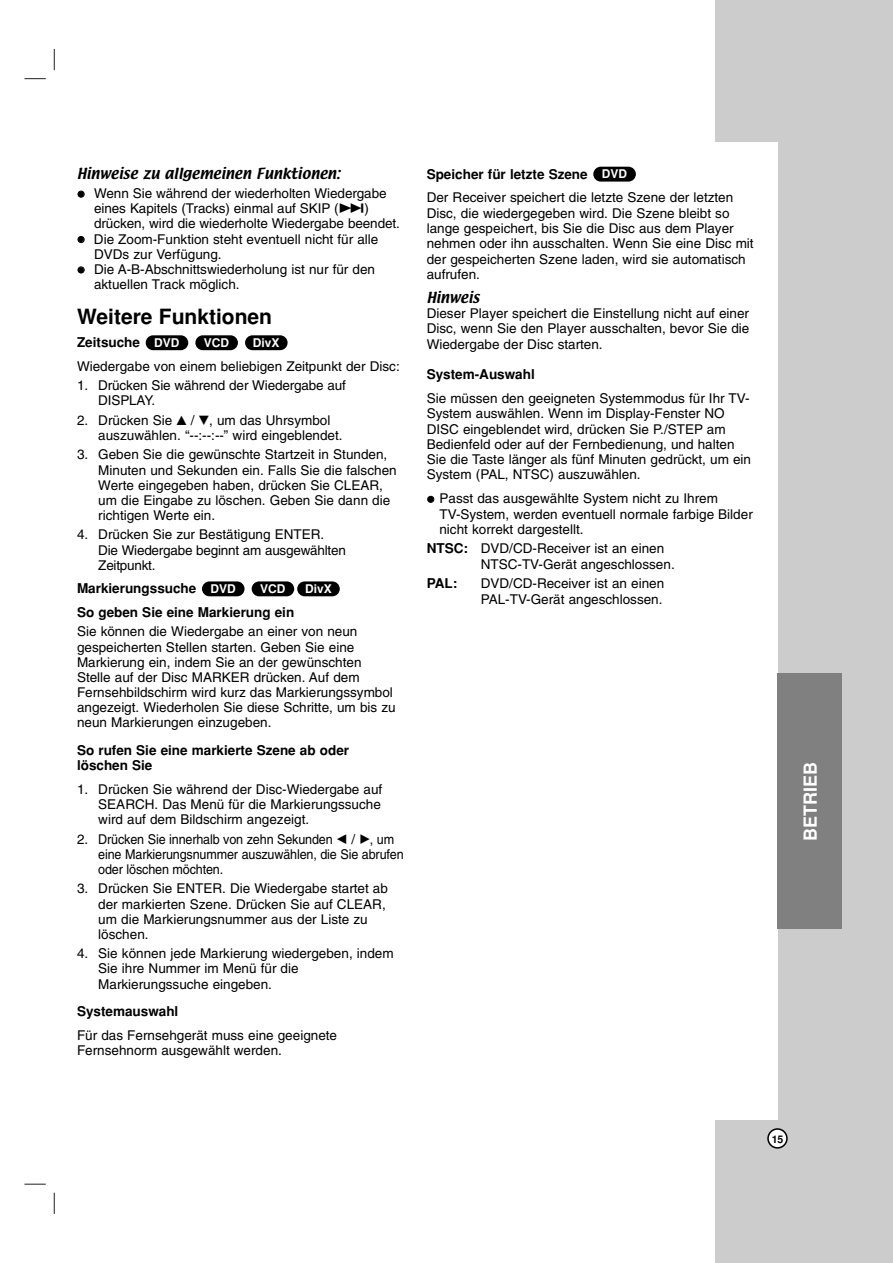
<style>
.page{position:relative;width:893px;height:1263px;background:#fff}
.page>*{position:absolute;margin:0;border:0;box-sizing:border-box;transform-origin:0 0}
.t1{font:700 21px "Helvetica";color:#000}
.t2{font:700 18px "Helvetica";color:#fff}
.t3{font:13.5px/15.1px "Helvetica";color:#000}
.t4{font:700 13.5px/23.7px "Helvetica";color:#000}
.t5{font:13.5px "Textile";color:#000}
.t6{font:700 12px "Helvetica";color:#fff}
.t7{font:700 10.5px "Helvetica";color:#000}
.s1{font-family:"Sony PS Common"}
.s2{font-weight:700}
</style>
<div class="page">
<svg style="left:54px;top:49px;width:1px;height:21px"></svg>
<svg style="left:54px;top:1193px;width:1px;height:21px"></svg>
<svg style="left:24px;top:78px;width:22px;height:1px"></svg>
<svg style="left:24px;top:1184px;width:22px;height:1px"></svg>
<div style="left:715px;top:0;width:177px;height:1263px;background:#ccc"></div>
<div style="left:640px;top:142px;width:137px;height:978px;background:#fff"></div>
<svg style="left:767px;top:1128px;width:20px;height:21px"></svg>
<div style="left:777px;top:674px;width:65px;height:255px;background:#808080"></div>
<div style="left:593px;top:167px;width:43px;height:15px;background:#000;border-radius:7px"></div>
<div style="left:297px;top:581px;width:43px;height:15px;background:#000;border-radius:7px"></div>
<div style="left:252px;top:581px;width:42px;height:15px;background:#000;border-radius:7px"></div>
<div style="left:202px;top:581px;width:42px;height:15px;background:#000;border-radius:7px"></div>
<div style="left:245px;top:335px;width:42px;height:15px;background:#000;border-radius:7px"></div>
<div style="left:195px;top:335px;width:43px;height:15px;background:#000;border-radius:7px"></div>
<div style="left:146px;top:335px;width:42px;height:15px;background:#000;border-radius:7px"></div>
<p class="t5" style="left:77px;top:167px;width:265px">Hinweise zu allgemeinen Funktionen:</p>
<p class="t3" style="left:94px;top:187px;width:307px">Wenn Sie während der wiederholten Wiedergabe eines Kapitels (Tracks) einmal auf SKIP (<span class="s1">&gt;</span>) drücken, wird die wiederholte Wiedergabe beendet.<br>Die Zoom-Funktion steht eventuell nicht für alle DVDs zur Verfügung.<br>Die A-B-Abschnittswiederholung ist nur für den aktuellen Track möglich.</p>
<h1 class="t1" style="left:77px;top:308px;width:196px">Weitere Funktionen</h1>
<p class="t4" style="left:77px;top:332px;width:64px">Zeitsuche</p>
<p class="t3" style="left:77px;top:360px;width:324px">Wiedergabe von einem beliebigen Zeitpunkt der Disc:</p>
<p class="t3" style="left:98px;top:379px;width:249px;text-indent:-21px">1. Drücken Sie während der Wiedergabe auf<br>DISPLAY.</p>
<p class="t3" style="left:98px;top:414px;width:246px;text-indent:-21px">2. Drücken Sie <span class="s1">v</span> / <span class="s1">V</span>, um das Uhrsymbol auszuwählen. “--:--:--” wird eingeblendet.</p>
<p class="t3" style="left:98px;top:448px;width:300px;text-indent:-21px">3. Geben Sie die gewünschte Startzeit in Stunden, Minuten und Sekunden ein. Falls Sie die falschen Werte eingegeben haben, drücken Sie CLEAR, um die Eingabe zu löschen. Geben Sie dann die richtigen Werte ein.</p>
<p class="t3" style="left:98px;top:528px;width:249px;text-indent:-21px">4. Drücken Sie zur Bestätigung ENTER.<br>Die Wiedergabe beginnt am ausgewählten<br>Zeitpunkt.</p>
<p class="t4" style="left:77px;top:578px;width:219px">Markierungssuche<br>So geben Sie eine Markierung ein</p>
<p class="t3" style="left:77px;top:625px;width:320px">Sie können die Wiedergabe an einer von neun gespeicherten Stellen starten. Geben Sie eine Markierung ein, indem Sie an der gewünschten Stelle auf der Disc MARKER drücken. Auf dem Fernsehbildschirm wird kurz das Markierungssymbol angezeigt. Wiederholen Sie diese Schritte, um bis zu neun Markierungen einzugeben.</p>
<p class="t4" style="left:77px;top:744px;width:273px;line-height:15.1px">So rufen Sie eine markierte Szene ab oder löschen Sie</p>
<p class="t3" style="left:98px;top:783px;width:285px;text-align:justify;text-indent:-21px">1. Drücken Sie während der Disc-Wiedergabe auf SEARCH. Das Menü für die Markierungssuche wird auf dem Bildschirm angezeigt.</p>
<p class="t3" style="left:98px;top:833px;width:307px;text-indent:-21px">2. Drücken Sie innerhalb von zehn Sekunden <span class="s1">b</span> / <span class="s1">B</span>, um eine Markierungsnummer auszuwählen, die Sie abrufen oder löschen möchten.</p>
<p class="t3" style="left:98px;top:882px;width:291px;text-indent:-21px">3. Drücken Sie ENTER. Die Wiedergabe startet ab der markierten Szene. Drücken Sie auf CLEAR, um die Markierungsnummer aus der Liste zu löschen.</p>
<p class="t3" style="left:98px;top:947px;width:297px;text-indent:-21px">4. Sie können jede Markierung wiedergeben, indem<br>Sie ihre Nummer im Menü für die<br>Markierungssuche eingeben.</p>
<p class="t4" style="left:77px;top:1001px;width:103px">Systemauswahl</p>
<p class="t3" style="left:77px;top:1029px;width:261px">Für das Fernsehgerät muss eine geeignete<br>Fernsehnorm ausgewählt werden.</p>
<p class="t6" style="left:154px;top:338px;width:27px">DVD</p>
<p class="t6" style="left:204px;top:338px;width:27px">VCD</p>
<p class="t6" style="left:253px;top:338px;width:28px">DivX</p>
<p class="t6" style="left:210px;top:585px;width:27px">DVD</p>
<p class="t6" style="left:260px;top:585px;width:27px">VCD</p>
<p class="t6" style="left:305px;top:585px;width:28px">DivX</p>
<p class="t4" style="left:426px;top:163px;width:162px">Speicher für letzte Szene</p>
<p class="t3" style="left:426px;top:191px;width:328px">Der Receiver speichert die letzte Szene der letzten Disc, die wiedergegeben wird. Die Szene bleibt so lange gespeichert, bis Sie die Disc aus dem Player nehmen oder ihn ausschalten. Wenn Sie eine Disc mit der gespeicherten Szene laden, wird sie automatisch aufrufen.</p>
<p class="t5" style="left:426px;top:291px;width:54px">Hinweis</p>
<p class="t3" style="left:426px;top:307px;width:324px;text-align:justify">Dieser Player speichert die Einstellung nicht auf einer Disc, wenn Sie den Player ausschalten, bevor Sie die Wiedergabe der Disc starten.</p>
<p class="t4" style="left:426px;top:364px;width:110px">System-Auswahl</p>
<p class="t3" style="left:426px;top:392px;width:326px">Sie müssen den geeigneten Systemmodus für Ihr TV-System auswählen. Wenn im Display-Fenster NO DISC eingeblendet wird, drücken Sie P./STEP am Bedienfeld oder auf der Fernbedienung, und halten Sie die Taste länger als fünf Minuten gedrückt, um ein System (PAL, NTSC) auszuwählen.</p>
<p class="t3" style="left:439px;top:492px;width:315px">Passt das ausgewählte System nicht zu Ihrem<br>TV-System, werden eventuell normale farbige Bilder nicht korrekt dargestellt.</p>
<p class="t3" style="left:480px;top:542px;width:195px;text-indent:-54px"><span class="s2">NTSC:</span> DVD/CD-Receiver ist an einen<br>NTSC-TV-Gerät angeschlossen.</p>
<p class="t4" style="left:426px;top:573px;width:32px">PAL:</p>
<p class="t3" style="left:480px;top:577px;width:185px">DVD/CD-Receiver ist an einen<br>PAL-TV-Gerät angeschlossen.</p>
<p class="t6" style="left:602px;top:170px;width:27px">DVD</p>
<h2 class="t2" style="left:803px;top:841px;width:80px;rotate:-90deg">BETRIEB</h2>
<p class="t7" style="left:771px;top:1135px;width:13px">15</p>
</div>
